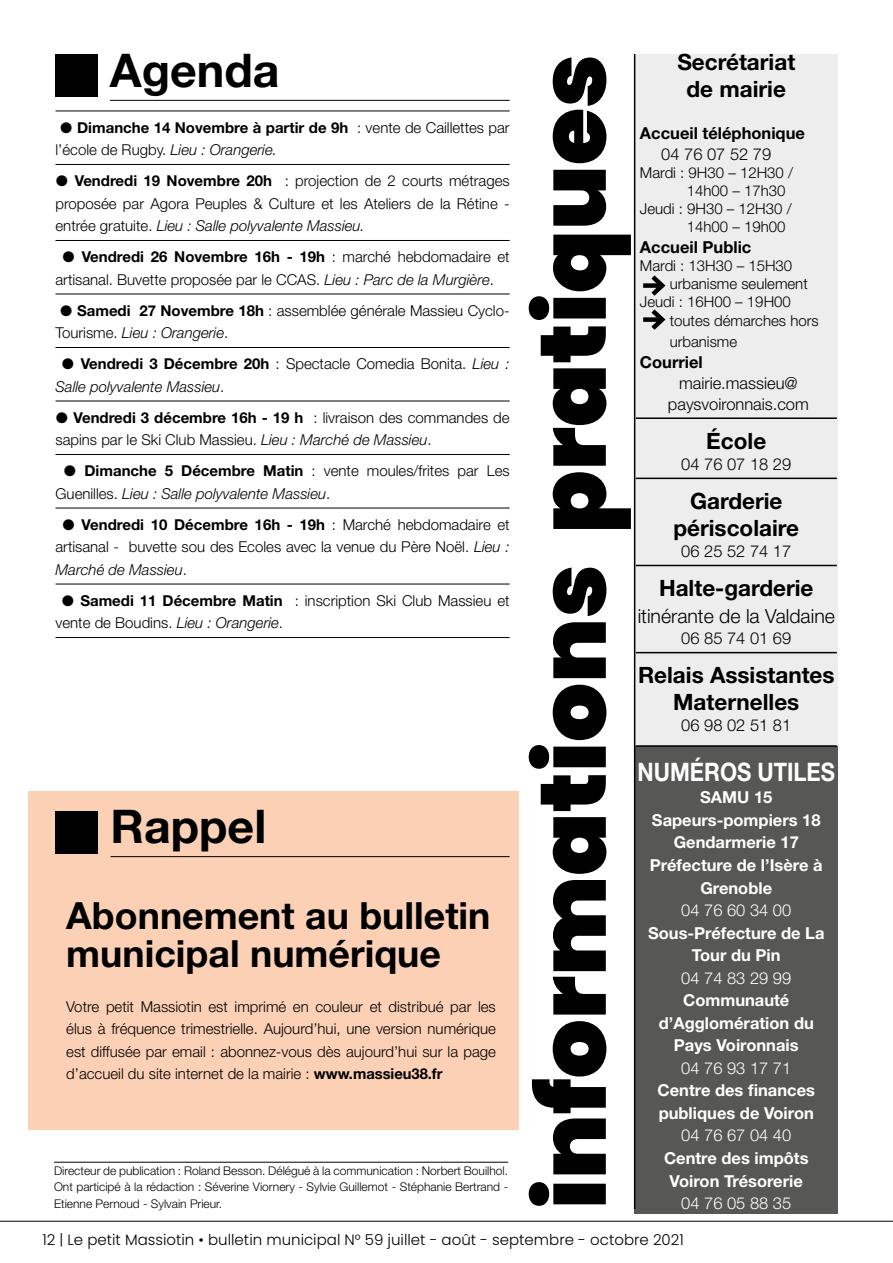
<style>
.page{position:relative;width:893px;height:1263px;background:#fff}
.page>*{position:absolute;margin:0;border:0;box-sizing:border-box;transform-origin:0 0}
.t1{font:900 93px "Poppins";color:#000}
.t2{font:700 46.5px "Helvetica Neue LT Std";color:#000}
.t3{font:700 37.5px/37.5px "Helvetica Neue LT Std";color:#000}
.t4{font:700 25.5px "Helvetica Neue LT Std";color:#fff;scale:.86 1}
.t5{font:700 22.5px/27px "Helvetica Neue LT Std";color:#000;text-align:center}
.t6{font:300 19.5px "Helvetica Neue LT Std";color:#000}
.t7{font:700 16.5px/22.5px "Helvetica Neue LT Std";color:#fff;text-align:center}
.t8{font:300 16.5px/21px "Helvetica Neue LT Std";color:#000;text-align:center}
.t9{font:300 16.5px "Helvetica Neue LT Std";color:#fff}
.t10{font:700 16.5px "Helvetica Neue LT Std";color:#000}
.t11{font:300 15px/22.5px "Helvetica Neue LT Std";color:#000}
.t12{font:300 15px "Poppins";color:#000}
.t13{font:italic 300 15px/22.5px "Helvetica Neue LT Std";color:#000}
.t14{font:300 12px/16.5px "Helvetica Neue LT Std";color:#000;text-align:justify}
.s1{font-weight:700}
.s2{font-style:italic}
.s3{font-weight:700;font-style:normal}
.s4{font-style:normal}
</style>
<div class="page">
<hr style="left:0;top:1221px;width:893px;height:1px;background:#000">
<div style="left:28px;top:791px;width:491px;height:338px;background:#fbd0b5"></div>
<div style="left:634px;top:745px;width:204px;height:468px;background:#575756"></div>
<div style="left:634px;top:54px;width:204px;height:691px;background:#ededed"></div>
<hr style="left:636px;top:417px;width:201px;height:2px;background:#000">
<hr style="left:636px;top:478px;width:201px;height:1px;background:#000">
<hr style="left:636px;top:565px;width:201px;height:1px;background:#000">
<hr style="left:636px;top:652px;width:201px;height:1px;background:#000">
<hr style="left:636px;top:745px;width:201px;height:2px;background:#000">
<hr style="left:634px;top:54px;width:1px;height:1155px;background:#000">
<hr style="left:54px;top:1162px;width:454px;height:1px;background:#000">
<hr style="left:110px;top:100px;width:400px;height:1px;background:#000">
<hr style="left:56px;top:111px;width:454px;height:1px;background:#000">
<hr style="left:56px;top:164px;width:454px;height:1px;background:#000">
<hr style="left:56px;top:240px;width:454px;height:1px;background:#000">
<hr style="left:56px;top:294px;width:454px;height:1px;background:#000">
<hr style="left:56px;top:347px;width:454px;height:1px;background:#000">
<hr style="left:56px;top:401px;width:454px;height:1px;background:#000">
<hr style="left:56px;top:454px;width:454px;height:1px;background:#000">
<hr style="left:56px;top:508px;width:454px;height:1px;background:#000">
<hr style="left:56px;top:584px;width:454px;height:1px;background:#000">
<hr style="left:56px;top:637px;width:454px;height:1px;background:#000">
<div style="left:56px;top:54px;width:42px;height:43px;background:#000"></div>
<hr style="left:111px;top:856px;width:399px;height:1px;background:#000">
<div style="left:56px;top:811px;width:42px;height:43px;background:#000"></div>
<div style="left:643px;top:283px;width:19px;height:5px;background:#000"></div>
<div style="left:643px;top:317px;width:19px;height:5px;background:#000"></div>
<svg style="left:647px;top:275px;width:19px;height:55px"></svg>
<h2 class="t2" style="left:110px;top:42px;width:171px">Agenda</h2>
<p class="t11" style="left:56px;top:116px;width:456px">● <span class="s1">Dimanche 14 Novembre à partir de 9h</span> : vente de Caillettes par l’école de Rugby. <span class="s2">Lieu : Orangerie.</span></p>
<p class="t11" style="left:56px;top:169px;width:456px;text-align:justify">● <span class="s1">Vendredi 19 Novembre 20h</span> : projection de 2 courts métrages proposée par Agora Peuples &amp; Culture et les Ateliers de la Rétine - entrée gratuite. <span class="s2">Lieu : Salle polyvalente Massieu.</span></p>
<p class="t11" style="left:56px;top:245px;width:456px;text-indent:7px">● <span class="s1">Vendredi 26 Novembre 16h - 19h</span> : marché hebdomadaire et artisanal. Buvette proposée par le CCAS. <span class="s2">Lieu : Parc de la Murgière</span>.</p>
<p class="t11" style="left:56px;top:299px;width:456px">● <span class="s1">Samedi 27 Novembre 18h</span> : assemblée générale Massieu Cyclo-<br>Tourisme. <span class="s2">Lieu : Orangerie</span>.</p>
<p class="t13" style="left:56px;top:352px;width:456px;text-indent:6px">● <span class="s3">Vendredi 3 Décembre 20h</span> <span class="s4">: Spectacle Comedia Bonita.</span> Lieu :<br>Salle polyvalente Massieu<span class="s4">.</span></p>
<p class="t11" style="left:56px;top:406px;width:456px">● <span class="s1">Vendredi 3 décembre 16h - 19 h</span> : livraison des commandes de sapins par le Ski Club Massieu. <span class="s2">Lieu : Marché de Massieu</span>.</p>
<p class="t11" style="left:56px;top:459px;width:456px;text-indent:8px">● <span class="s1">Dimanche 5 Décembre Matin</span> : vente moules/frites par Les<br>Guenilles. <span class="s2">Lieu : Salle polyvalente Massieu</span>.</p>
<p class="t11" style="left:56px;top:513px;width:456px;text-align:justify;text-indent:7px">● <span class="s1">Vendredi 10 Décembre 16h - 19h</span> : Marché hebdomadaire et artisanal - buvette sou des Ecoles avec la venue du Père Noël. <span class="s2">Lieu :<br>Marché de Massieu</span>.</p>
<p class="t11" style="left:56px;top:589px;width:456px;text-indent:6px">● <span class="s1">Samedi 11 Décembre Matin</span> : inscription Ski Club Massieu et vente de Boudins. <span class="s2">Lieu : Orangerie</span>.</p>
<h2 class="t2" style="left:111px;top:798px;width:157px">Rappel</h2>
<h3 class="t3" style="left:66px;top:896px;width:426px">Abonnement au bulletin municipal numérique</h3>
<p class="t11" style="left:66px;top:995px;width:431px;text-align:justify">Votre petit Massiotin est imprimé en couleur et distribué par les élus à fréquence trimestrielle. Aujourd’hui, une version numérique est diffusée par email : abonnez-vous dès aujourd’hui sur la page d’accueil du site internet de la mairie : <span class="s1">www.massieu38.fr</span></p>
<p class="t14" style="left:54px;top:1162px;width:456px">Directeur de publication : Roland Besson. Délégué à la communication : Norbert Bouilhol.<br>Ont participé à la rédaction : Séverine Viornery - Sylvie Guillemot - Stéphanie Bertrand - Etienne Pernoud - Sylvain Prieur.</p>
<h1 class="t1" style="left:519px;top:1209px;width:1156px;rotate:-90deg">informations pratiques</h1>
<h3 class="t5" style="left:677px;top:48px;width:119px">Secrétariat de mairie</h3>
<p class="t10" style="left:640px;top:123px;width:166px">Accueil téléphonique</p>
<p class="t8" style="left:661px;top:143px;width:112px">04 76 07 52 79</p>
<p class="t11" style="left:640px;top:161px;width:155px">Mardi : 9H30 – 12H30 /</p>
<p class="t11" style="left:687px;top:179px;width:100px">14h00 – 17h30</p>
<p class="t11" style="left:640px;top:197px;width:153px">Jeudi : 9H30 – 12H30 /</p>
<p class="t11" style="left:687px;top:215px;width:100px">14h00 – 19h00</p>
<p class="t10" style="left:640px;top:237px;width:113px">Accueil Public</p>
<p class="t11" style="left:640px;top:255px;width:154px">Mardi : 13H30 – 15H30</p>
<p class="t11" style="left:670px;top:273px;width:140px">urbanisme seulement</p>
<p class="t11" style="left:640px;top:291px;width:152px">Jeudi : 16H00 – 19H00</p>
<p class="t11" style="left:670px;top:309px;width:150px">toutes démarches hors</p>
<p class="t11" style="left:670px;top:330px;width:69px">urbanisme</p>
<p class="t10" style="left:640px;top:351px;width:64px">Courriel</p>
<p class="t8" style="left:668px;top:372px;width:142px">mairie.massieu@ paysvoironnais.com</p>
<h3 class="t5" style="left:706px;top:427px;width:61px">École</h3>
<p class="t8" style="left:681px;top:453px;width:112px">04 76 07 18 29</p>
<h3 class="t5" style="left:673px;top:487px;width:127px">Garderie périscolaire</h3>
<p class="t8" style="left:681px;top:540px;width:112px">06 25 52 74 17</p>
<h3 class="t5" style="left:659px;top:574px;width:156px">Halte-garderie</h3>
<h3 class="t6" style="left:638px;top:604px;width:199px">itinérante de la Valdaine</h3>
<p class="t8" style="left:681px;top:627px;width:112px">06 85 74 01 69</p>
<h3 class="t5" style="left:638px;top:661px;width:198px">Relais Assistantes<br>Maternelles</h3>
<p class="t8" style="left:681px;top:714px;width:112px">06 98 02 51 81</p>
<h3 class="t4" style="left:638px;top:756px;width:231px">NUMÉROS UTILES</h3>
<p class="t7" style="left:650px;top:786px;width:174px">SAMU 15<br>Sapeurs-pompiers 18<br>Gendarmerie 17<br>Préfecture de l’Isère à<br>Grenoble</p>
<p class="t9" style="left:681px;top:900px;width:112px">04 76 60 34 00</p>
<p class="t7" style="left:648px;top:921px;width:178px">Sous-Préfecture de La<br>Tour du Pin</p>
<p class="t9" style="left:681px;top:968px;width:112px">04 74 83 29 99</p>
<p class="t7" style="left:659px;top:989px;width:157px">Communauté d’Agglomération du<br>Pays Voironnais</p>
<p class="t9" style="left:681px;top:1058px;width:112px">04 76 93 17 71</p>
<p class="t7" style="left:658px;top:1079px;width:159px;text-align:left">Centre des finances publiques de Voiron</p>
<p class="t9" style="left:681px;top:1125px;width:112px">04 76 67 04 40</p>
<p class="t7" style="left:664px;top:1146px;width:146px">Centre des impôts<br>Voiron Trésorerie</p>
<p class="t9" style="left:681px;top:1193px;width:112px">04 76 05 88 35</p>
<p class="t12" style="left:43px;top:1231px;width:643px">12 | Le petit Massiotin • bulletin municipal N° 59 juillet - août - septembre - octobre 2021</p>
</div>
